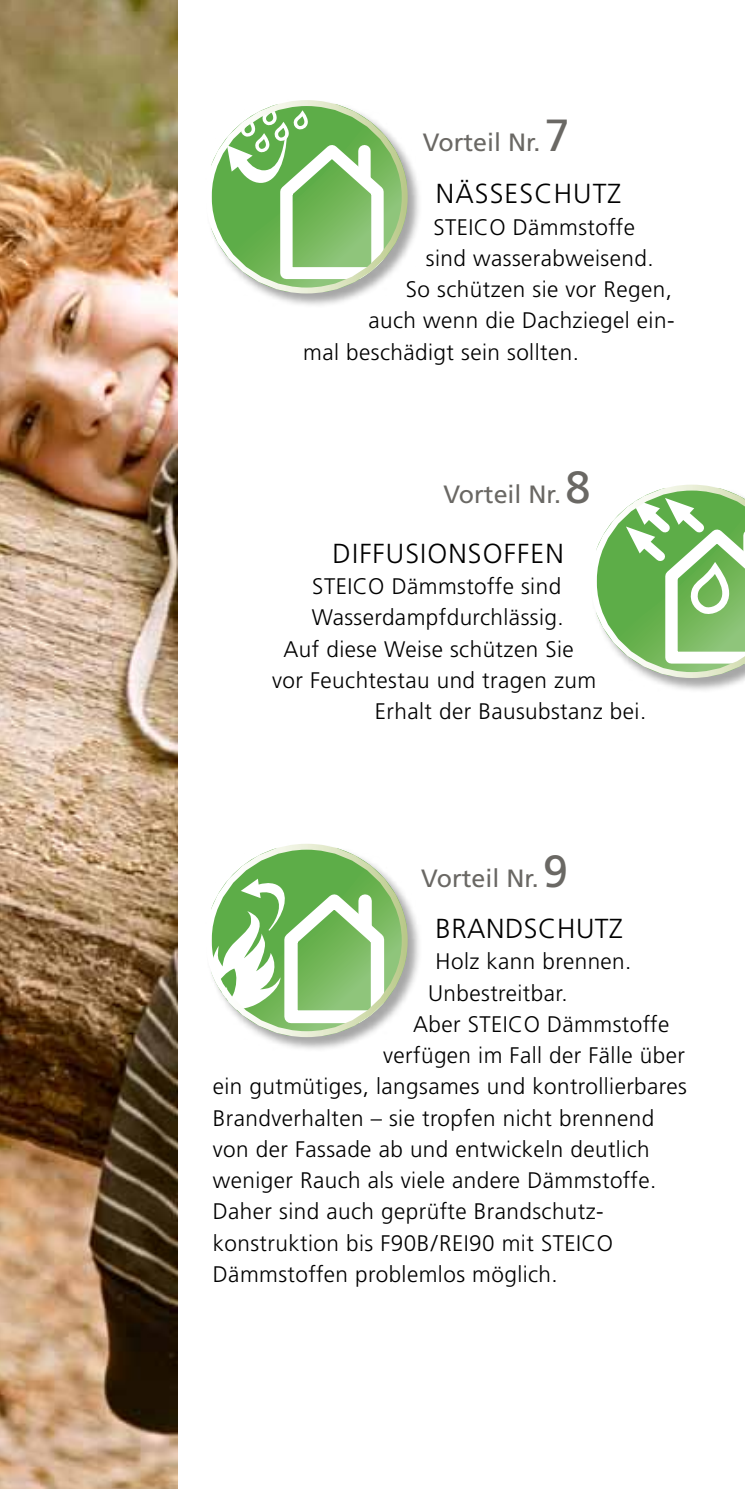
<style>
.page{position:relative;width:745px;height:1489px;background:#fff}
.page>*{position:absolute;margin:0;border:0;box-sizing:border-box;transform-origin:0 0}
.t1{font:300 27.5px "Frutiger";letter-spacing:.04em;color:#000}
.t2{font:300 27.5px "Frutiger";letter-spacing:.02em;color:#000}
.t3{font:25px "Frutiger";color:#6a6864}
.t4{font:300 22.5px "Frutiger";letter-spacing:.02em;color:#000}
.s1{font-size:45px}
</style>
<div class="page">
<img style="left:0;top:0;width:177px;height:1488px">
<div style="left:205px;top:99px;width:217px;height:209px;background:#000;opacity:.35"></div>
<svg style="left:211px;top:104px;width:195px;height:188px"></svg>
<div style="left:206px;top:100px;width:201px;height:193px;border:6px solid #fff;border-radius:50%"></div>
<div style="left:205px;top:843px;width:217px;height:208px;background:#000;opacity:.35"></div>
<svg style="left:211px;top:847px;width:195px;height:188px"></svg>
<div style="left:206px;top:843px;width:201px;height:194px;border:6px solid #fff;border-radius:50%"></div>
<div style="left:589px;top:484px;width:155px;height:208px;background:#000;opacity:.35"></div>
<svg style="left:590px;top:484px;width:154px;height:194px"></svg>
<p class="t3" style="left:422px;top:127px;width:148px">Vorteil Nr. <span class="s1">7</span></p>
<p class="t1" style="left:435px;top:178px;width:187px">Nässeschutz</p>
<p class="t4" style="left:433px;top:214px;width:203px">STE ICO Dämmstoffe</p>
<p class="t4" style="left:425px;top:245px;width:229px">sind wasserabweisend.</p>
<p class="t4" style="left:405px;top:276px;width:267px">So schützen sie vor Regen,</p>
<p class="t4" style="left:368px;top:308px;width:307px">auch wenn die Dachziegel ein-</p>
<p class="t4" style="left:303px;top:339px;width:277px">mal beschädigt sein sollten.</p>
<p class="t3" style="left:443px;top:479px;width:148px">Vorteil Nr. <span class="s1">8</span></p>
<p class="t1" style="left:332px;top:537px;width:33px">Diffusi</p>
<p class="t1" style="left:427px;top:537px;width:138px">onsoffen</p>
<p class="t4" style="left:312px;top:573px;width:250px">STEICO Dämmstoffe sind</p>
<p class="t4" style="left:312px;top:605px;width:253px">Wasserdampfdurchlässig.</p>
<p class="t4" style="left:283px;top:636px;width:291px">Auf diese Weise schützen Sie</p>
<p class="t4" style="left:272px;top:667px;width:325px">vor Feuchtestau und tragen zum</p>
<p class="t4" style="left:374px;top:698px;width:273px">Erhalt der Bausubstanz bei.</p>
<p class="t3" style="left:421px;top:863px;width:148px">Vorteil Nr. <span class="s1">9</span></p>
<p class="t2" style="left:435px;top:912px;width:189px">Brandschutz</p>
<p class="t4" style="left:435px;top:948px;width:197px">Holz kann brennen.</p>
<p class="t4" style="left:428px;top:980px;width:141px">Unbestreitbar.</p>
<p class="t4" style="left:413px;top:1011px;width:258px">Aber STE ICO Dämmstoffe</p>
<p class="t4" style="left:383px;top:1042px;width:303px">verfügen im Fall der Fälle über</p>
<p class="t4" style="left:213px;top:1073px;width:475px">ein gutmütiges, langsames und kontrollierbares</p>
<p class="t4" style="left:213px;top:1105px;width:442px">Brandverhalten – sie tropfen nicht brennend</p>
<p class="t4" style="left:213px;top:1136px;width:438px">von der Fassade ab und entwickeln deutlich</p>
<p class="t4" style="left:213px;top:1167px;width:445px">weniger Rauch als viele andere Dämmstoffe.</p>
<p class="t4" style="left:213px;top:1198px;width:390px">Daher sind auch geprüfte Brandschutz-</p>
<p class="t4" style="left:213px;top:1230px;width:384px">konstruktion bis F90B/ REI90 mit STEICO</p>
<p class="t4" style="left:213px;top:1261px;width:346px">Dämmstoffen problemlos möglich.</p>
</div>
